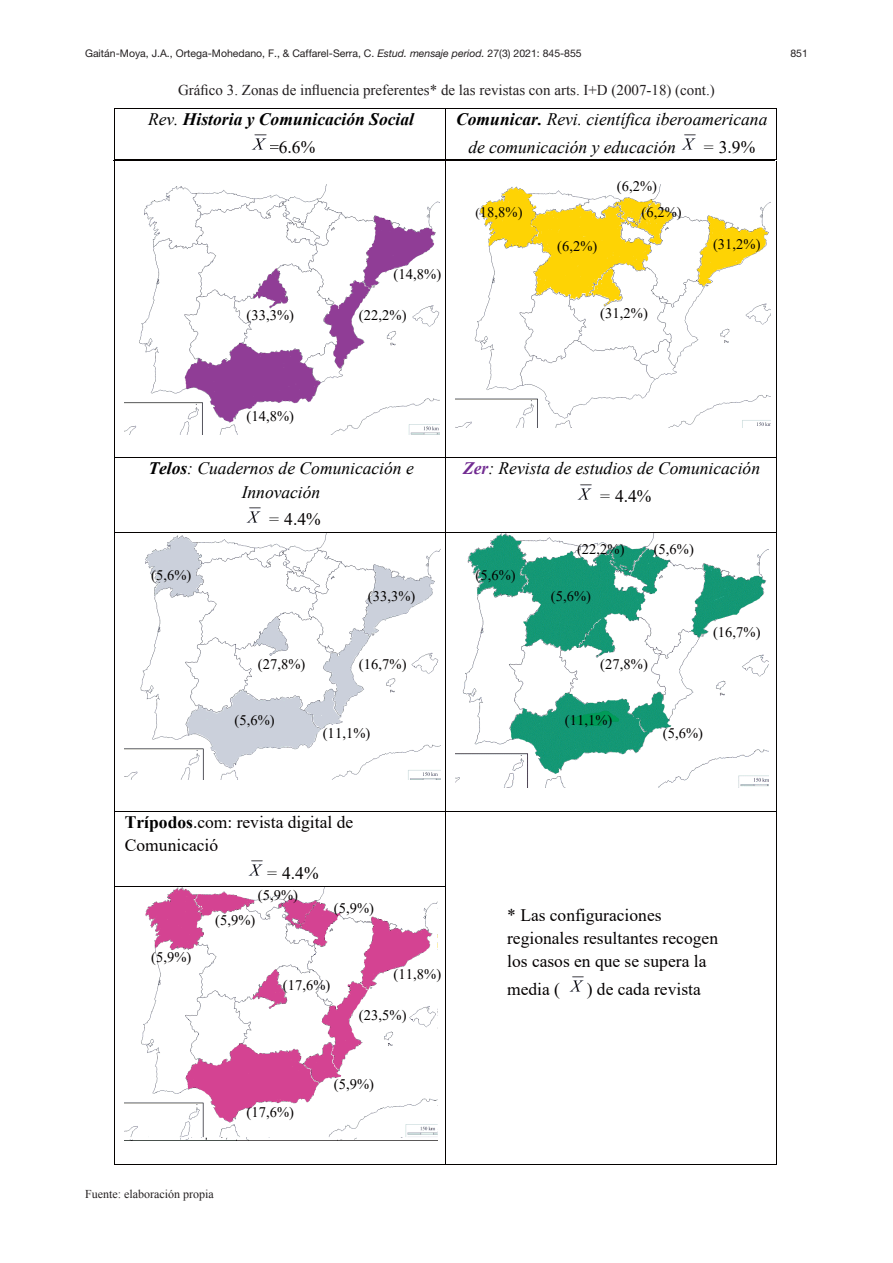
<style>
.page{position:relative;width:893px;height:1263px;background:#fff}
.page>*{position:absolute;margin:0;border:0;box-sizing:border-box;transform-origin:0 0}
.t1{font:17.55px/23.1px "Times New Roman";color:#040100}
.t2{font:italic 17.55px/27.8px "Times New Roman";color:#000}
.t3{font:italic 700 17.55px/27.8px "Times New Roman";color:#000}
.Pie_tablas_cuadros{font:15px "Times New Roman";color:#231f20}
.t4{font:14.55px "Times New Roman";letter-spacing:.005em;color:#040100}
.fuente{font:12px "Times New Roman";color:#231f20}
.t5{font:10.5px "Helvetica Neue LT Pro";color:#231f20}
.s1{font-style:italic}
.s2{font-weight:400}
.s3{font-weight:400;font-style:normal;color:#040100}
.s4{font-weight:700}
.s5{font-style:italic;color:#000}
.s6{font-size:13.05px}
.s7{font-weight:700;color:#712b91}
.s8{font-style:normal;color:#040100}
.s9{font-weight:700;color:#000}
</style>
<div class="page">
<hr style="left:115px;top:108px;width:330px;height:1px;background:#040100">
<hr style="left:446px;top:108px;width:330px;height:1px;background:#040100">
<hr style="left:114px;top:109px;width:1px;height:51px;background:#040100">
<hr style="left:445px;top:109px;width:1px;height:51px;background:#040100">
<hr style="left:776px;top:109px;width:1px;height:51px;background:#040100">
<img style="left:251px;top:134px;width:16px;height:16px">
<img style="left:681px;top:134px;width:15px;height:16px">
<img style="left:125px;top:184px;width:315px;height:250px">
<img style="left:456px;top:184px;width:314px;height:243px">
<hr style="left:114px;top:160px;width:330px;height:1px;background:#040100">
<hr style="left:444px;top:160px;width:330px;height:1px;background:#040100">
<hr style="left:114px;top:161px;width:1px;height:296px;background:#040100">
<hr style="left:445px;top:161px;width:1px;height:296px;background:#040100">
<hr style="left:776px;top:161px;width:1px;height:296px;background:#040100">
<hr style="left:115px;top:457px;width:330px;height:1px;background:#040100">
<hr style="left:446px;top:457px;width:330px;height:1px;background:#040100">
<hr style="left:114px;top:458px;width:1px;height:74px;background:#040100">
<hr style="left:445px;top:458px;width:1px;height:74px;background:#040100">
<hr style="left:776px;top:458px;width:1px;height:74px;background:#040100">
<img style="left:125px;top:533px;width:315px;height:247px">
<img style="left:456px;top:533px;width:313px;height:255px">
<hr style="left:115px;top:532px;width:330px;height:1px;background:#040100">
<hr style="left:446px;top:532px;width:330px;height:1px;background:#040100">
<hr style="left:114px;top:533px;width:1px;height:278px;background:#040100">
<hr style="left:445px;top:533px;width:1px;height:278px;background:#040100">
<hr style="left:776px;top:533px;width:1px;height:278px;background:#040100">
<hr style="left:115px;top:811px;width:330px;height:1px;background:#040100">
<hr style="left:446px;top:811px;width:330px;height:1px;background:#040100">
<hr style="left:114px;top:812px;width:1px;height:74px;background:#040100">
<hr style="left:445px;top:812px;width:1px;height:74px;background:#040100">
<hr style="left:776px;top:812px;width:1px;height:74px;background:#040100">
<img style="left:125px;top:887px;width:313px;height:254px">
<hr style="left:115px;top:886px;width:330px;height:1px;background:#040100">
<hr style="left:114px;top:886px;width:1px;height:278px;background:#040100">
<hr style="left:115px;top:1164px;width:330px;height:1px;background:#040100">
<hr style="left:445px;top:886px;width:1px;height:278px;background:#040100">
<hr style="left:446px;top:1164px;width:330px;height:1px;background:#040100">
<hr style="left:776px;top:886px;width:1px;height:278px;background:#040100">
<img style="left:246px;top:507px;width:15px;height:16px">
<img style="left:577px;top:484px;width:15px;height:16px">
<img style="left:248px;top:860px;width:15px;height:16px">
<img style="left:569px;top:976px;width:15px;height:16px">
<p class="t5" style="left:85px;top:47px;width:498px">Gaitán-Moya, J.A., Ortega-Mohedano, F., &amp; Caffarel-Serra, C. <span class="s1">Estud. mensaje period.</span> 27(3) 2021: 845-855</p>
<p class="t5" style="left:790px;top:47px;width:19px">851</p>
<p class="Pie_tablas_cuadros" style="left:178px;top:80px;width:538px">Gráfico 3. Zonas de influencia preferentes* de las revistas con arts. I+D (2007-18) (cont.)</p>
<p class="t3" style="left:269px;top:105px;width:147px;text-indent:-121px"><span class="s2">Rev.</span> Historia y Comunicación Social <span class="s3">=6.6%</span></p>
<p class="t2" style="left:468px;top:105px;width:301px;text-indent:-12px"><span class="s4">Comunicar.</span> Revi. científica iberoamericana de comunicación y educación</p>
<p class="t1" style="left:702px;top:135px;width:54px"><span class="s5">=</span> 3.9%</p>
<p class="t4" style="left:247px;top:305px;width:49px">(33,3%)</p>
<p class="t4" style="left:394px;top:264px;width:49px">(14,8%)</p>
<p class="t4" style="left:359px;top:305px;width:49px">(22,2%)</p>
<p class="t4" style="left:475px;top:202px;width:49px"><span class="s6">(</span>18,8%)</p>
<p class="t4" style="left:617px;top:175px;width:42px">(6,2%)</p>
<p class="t4" style="left:557px;top:235px;width:42px">(6,2%)</p>
<p class="t4" style="left:642px;top:202px;width:42px">(6,2%)</p>
<p class="t4" style="left:600px;top:303px;width:49px">(31,2%)</p>
<p class="t4" style="left:713px;top:234px;width:49px">(31,2%)</p>
<p class="t4" style="left:247px;top:406px;width:49px">(14,8%)</p>
<p class="t2" style="left:148px;top:457px;width:267px;line-height:23.1px;text-align:center"><span class="s4">Telos</span>: Cuadernos de Comunicación e<br>Innovación</p>
<p class="t1" style="left:268px;top:507px;width:54px"><span class="s5">=</span> 4.4%</p>
<p class="t2" style="left:599px;top:454px;width:163px;text-indent:-135px"><span class="s7">Zer</span>: Revista de estudios de Comunicación = <span class="s8">4.4%</span></p>
<p class="t4" style="left:577px;top:539px;width:49px">(22,2%)</p>
<p class="t4" style="left:654px;top:539px;width:42px">(5,6%)</p>
<p class="t4" style="left:151px;top:565px;width:42px">(5,6%)</p>
<p class="t4" style="left:476px;top:565px;width:42px">(5,6%)</p>
<p class="t4" style="left:368px;top:586px;width:49px">(33,3%)</p>
<p class="t4" style="left:551px;top:586px;width:42px">(5,6%)</p>
<p class="t4" style="left:713px;top:622px;width:49px">(16,7%)</p>
<p class="t4" style="left:258px;top:654px;width:49px">(27,8%)</p>
<p class="t4" style="left:359px;top:654px;width:49px">(16,7%)</p>
<p class="t4" style="left:600px;top:654px;width:49px">(27,8%)</p>
<p class="t4" style="left:235px;top:710px;width:42px">(5,6%)</p>
<p class="t4" style="left:565px;top:710px;width:49px">(11,1%)</p>
<p class="t4" style="left:323px;top:723px;width:49px">(11,1%)</p>
<p class="t1" style="left:125px;top:810px;width:230px"><span class="s9">Trípodos</span>.com: revista digital de<br>Comunicació</p>
<p class="t1" style="left:266px;top:861px;width:54px"><span class="s5">=</span> 4.4%</p>
<p class="t4" style="left:663px;top:723px;width:42px">(5,6%)</p>
<p class="t4" style="left:151px;top:947px;width:42px">(5,9%)</p>
<p class="t4" style="left:258px;top:885px;width:42px">(5,9%)</p>
<p class="t4" style="left:215px;top:910px;width:42px">(5,9%)</p>
<p class="t4" style="left:334px;top:898px;width:42px">(5,9%)</p>
<p class="t4" style="left:283px;top:975px;width:49px">(17,6%)</p>
<p class="t4" style="left:394px;top:963px;width:49px">(11,8%)</p>
<p class="t4" style="left:359px;top:1004px;width:49px">(23,5%)</p>
<p class="t4" style="left:247px;top:1102px;width:49px">(17,6%)</p>
<p class="t4" style="left:334px;top:1074px;width:42px">(5,9%)</p>
<p class="fuente" style="left:85px;top:1186px;width:130px">Fuente: elaboración propia</p>
<p class="t1" style="left:507px;top:902px;width:212px">* Las configuraciones regionales resultantes recogen los casos en que se supera la</p>
<p class="t1" style="left:507px;top:976px;width:54px">media (</p>
<p class="t1" style="left:587px;top:976px;width:115px">) de cada revista</p>
</div>
